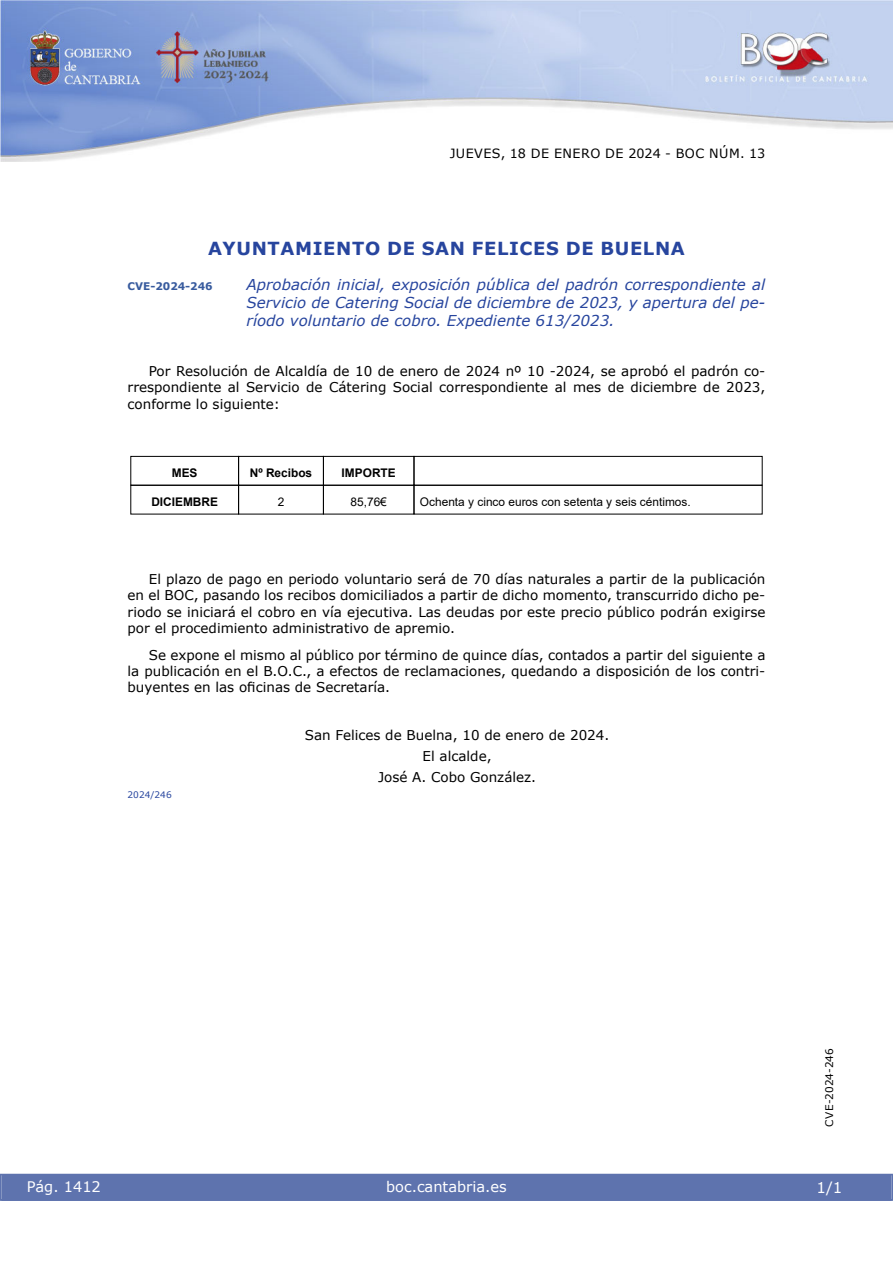
<style>
.page{position:relative;width:893px;height:1263px;background:#fff}
.page>*{position:absolute;margin:0;border:0;box-sizing:border-box;transform-origin:0 0}
.emisor_text{font:700 18px "Verdana";letter-spacing:.035em;color:#27459e}
.Titulo_text{font:italic 15px/18px "Verdana";color:#27459e;text-align:justify}
.t1{font:15px "Verdana 2";color:#fff}
.t2{font:14.55px "Verdana 2";color:#fff}
.inicio_de_parrafo{font:13.5px/16.2px "Verdana 2";color:#000;text-align:justify}
.center{font:13.5px "Verdana 2";color:#000}
.t3{font:12.75px "Verdana 2";letter-spacing:.035em;color:#000}
.t4{font:11.85px "Arial";color:#000}
.t5{font:700 11.85px "Arial";color:#000}
.t6{font:10.5px "Verdana 2";color:#000}
.Titulo_text-2{font:700 10.5px "Verdana";color:#385b9e}
.numero_exp{font:9px "Verdana 2";color:#27459e}
.s1{font-family:"Verdana"}
</style>
<div class="page">
<img style="left:0;top:0;width:893px;height:161px">
<div style="left:1px;top:1174px;width:890px;height:27px;background:#5e73ae"></div>
<div style="left:130px;top:456px;width:109px;height:30px;border:1px solid #000"></div>
<div style="left:238px;top:456px;width:86px;height:30px;border:1px solid #000"></div>
<div style="left:323px;top:456px;width:91px;height:30px;border:1px solid #000"></div>
<div style="left:414px;top:456px;width:349px;height:30px;border:1px solid #000"></div>
<div style="left:130px;top:485px;width:109px;height:29px;border:1px solid #000"></div>
<div style="left:238px;top:485px;width:86px;height:29px;border:1px solid #000"></div>
<div style="left:323px;top:485px;width:91px;height:29px;border:1px solid #000"></div>
<div style="left:414px;top:485px;width:349px;height:29px;border:1px solid #000"></div>
<p class="t3" style="left:450px;top:144px;width:317px">JUEVES, 18 DE ENERO DE 2024 - BOC NÚM. 13</p>
<h4 class="emisor_text" style="left:208px;top:236px;width:478px">AYUNTAMIENTO DE SAN FELICES DE BUELNA</h4>
<p class="Titulo_text-2" style="left:128px;top:279px;width:87px">CVE-2024-246</p>
<p class="Titulo_text" style="left:247px;top:275px;width:520px">Aprobación inicial, exposición pública del padrón correspondiente al Servicio de Catering Social de diciembre de 2023, y apertura del pe&shy;ríodo voluntario de cobro. Expediente 613/2023.</p>
<p class="inicio_de_parrafo" style="left:128px;top:363px;width:639px;text-indent:21px">Por Resolución de Alcaldía de 10 de enero de 2024 nº 10 -2024, se aprobó el padrón co&shy;rrespondiente al Servicio de Cátering Social correspondiente al mes de diciembre de 2023, conforme lo siguiente:</p>
<p class="t5" style="left:172px;top:465px;width:27px">MES</p>
<p class="t5" style="left:250px;top:465px;width:64px">Nº Recibos</p>
<p class="t5" style="left:342px;top:465px;width:56px">IMPORTE</p>
<p class="t5" style="left:151px;top:493px;width:68px">DICIEMBRE</p>
<p class="t4" style="left:278px;top:494px;width:8px">2</p>
<p class="t4" style="left:351px;top:494px;width:38px">85,76€</p>
<p class="t4" style="left:420px;top:494px;width:272px">Ochenta y cinco euros con setenta y seis céntimos.</p>
<p class="inicio_de_parrafo" style="left:128px;top:571px;width:639px;text-indent:21px">El plazo de pago en periodo voluntario será de 70 días naturales a partir de la publicación en el BOC, pasando los recibos domiciliados a partir de dicho momento, transcurrido dicho pe&shy;riodo se iniciará el cobro en vía ejecutiva. Las deudas por este precio público podrán exigirse por el procedimiento administrativo de apremio.</p>
<p class="inicio_de_parrafo" style="left:128px;top:646px;width:639px;text-indent:21px">Se expone el mismo al público por término de quince días, contados a partir del siguiente a la publicación en el B.O.C., a efectos de reclamaciones, quedando a disposición de los contri&shy;<span class="s1">buyentes en las oficinas de Secretaría.</span></p>
<p class="center" style="left:305px;top:726px;width:306px">San Felices de Buelna, 10 de enero de 2024.</p>
<p class="center" style="left:423px;top:747px;width:71px">El alcalde,</p>
<p class="center" style="left:378px;top:768px;width:160px">José A. Cobo González.</p>
<p class="numero_exp" style="left:128px;top:788px;width:46px">2024/246</p>
<p class="t2" style="left:27px;top:1177px;width:76px">Pág. 1412</p>
<p class="t2" style="left:386px;top:1177px;width:122px">boc.cantabria.es</p>
<p class="t6" style="left:822px;top:1126px;width:80px;rotate:-90deg">CVE-2024-246</p>
<p class="t1" style="left:816px;top:1177px;width:27px">1/1</p>
</div>
